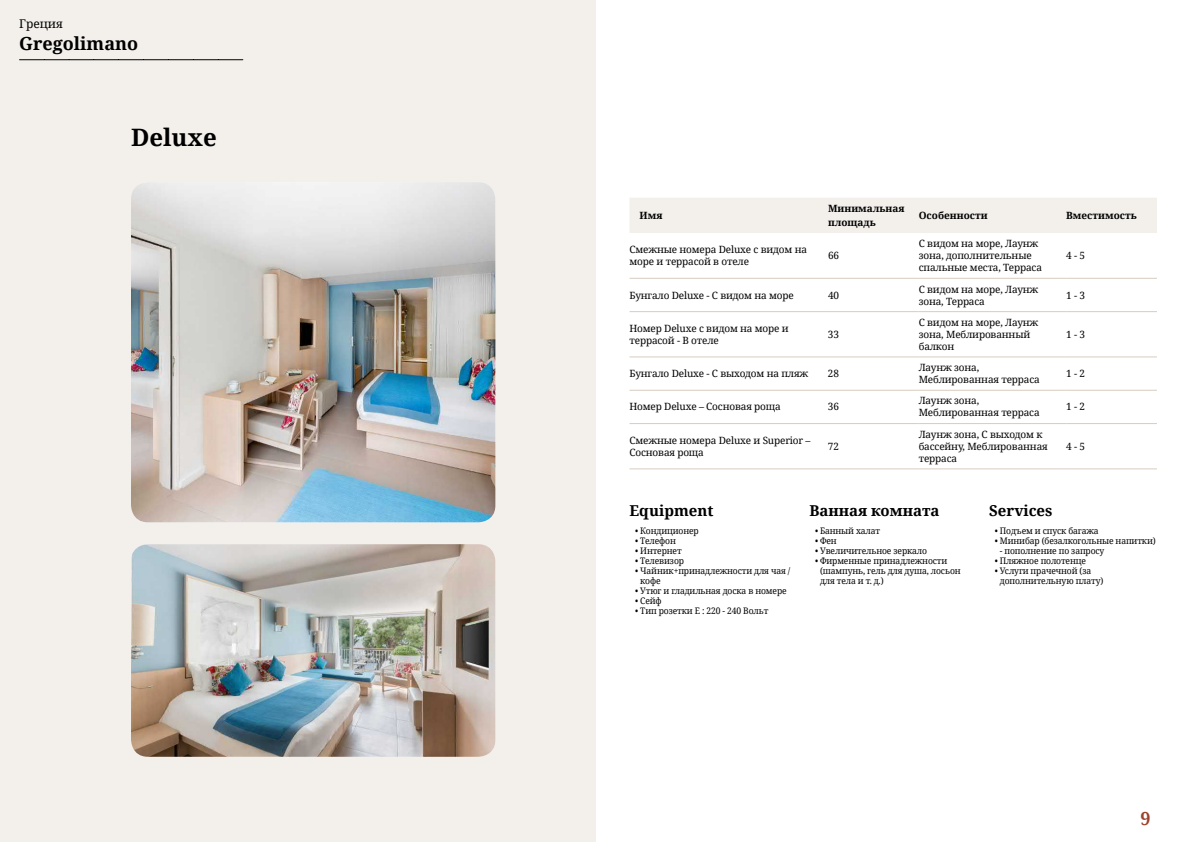
<style>
.page{position:relative;width:1191px;height:842px;background:#fff}
.page>*{position:absolute;margin:0;border:0;box-sizing:border-box;transform-origin:0 0}
.t1{font:700 24px "Noto Serif";color:#000}
.t2{font:700 18px "Noto Serif";color:#000}
.t3{font:700 18px "Noto Serif";color:#9d432c}
.t4{font:700 15px "Noto Serif";color:#000}
.t5{font:12px "Noto Serif";color:#000}
.t6{font:10px/12px "Noto Serif";letter-spacing:-.015em;color:#000}
.t7{font:700 10px/14px "Noto Serif";color:#000}
.t8{font:9px/10px "Noto Serif";letter-spacing:-.015em;color:#000;scale:.95 1}
</style>
<div class="page">
<div style="left:0;top:0;width:595px;height:842px;background:#f3f0ec"></div>
<img style="left:131px;top:182px;width:364px;height:340px">
<img style="left:131px;top:544px;width:364px;height:213px">
<svg style="left:20px;top:59px;width:223px;height:1px"></svg>
<div style="left:630px;top:198px;width:527px;height:35px;background:#f3f0ec"></div>
<hr style="left:629px;top:278px;width:199px;height:1px;background:#d7cdc1">
<hr style="left:828px;top:278px;width:90px;height:1px;background:#d7cdc1">
<hr style="left:918px;top:278px;width:148px;height:1px;background:#d7cdc1">
<hr style="left:1066px;top:278px;width:91px;height:1px;background:#d7cdc1">
<hr style="left:629px;top:311px;width:199px;height:1px;background:#d7cdc1">
<hr style="left:828px;top:311px;width:90px;height:1px;background:#d7cdc1">
<hr style="left:918px;top:311px;width:148px;height:1px;background:#d7cdc1">
<hr style="left:1066px;top:311px;width:91px;height:1px;background:#d7cdc1">
<hr style="left:629px;top:356px;width:199px;height:1px;background:#d7cdc1">
<hr style="left:828px;top:356px;width:90px;height:1px;background:#d7cdc1">
<hr style="left:918px;top:356px;width:148px;height:1px;background:#d7cdc1">
<hr style="left:1066px;top:356px;width:91px;height:1px;background:#d7cdc1">
<hr style="left:629px;top:390px;width:199px;height:1px;background:#d7cdc1">
<hr style="left:828px;top:390px;width:90px;height:1px;background:#d7cdc1">
<hr style="left:918px;top:390px;width:148px;height:1px;background:#d7cdc1">
<hr style="left:1066px;top:390px;width:91px;height:1px;background:#d7cdc1">
<hr style="left:629px;top:423px;width:199px;height:1px;background:#d7cdc1">
<hr style="left:828px;top:423px;width:90px;height:1px;background:#d7cdc1">
<hr style="left:918px;top:423px;width:148px;height:1px;background:#d7cdc1">
<hr style="left:1066px;top:423px;width:91px;height:1px;background:#d7cdc1">
<hr style="left:629px;top:468px;width:199px;height:1px;background:#d7cdc1">
<hr style="left:828px;top:468px;width:90px;height:1px;background:#d7cdc1">
<hr style="left:918px;top:468px;width:148px;height:1px;background:#d7cdc1">
<hr style="left:1066px;top:468px;width:91px;height:1px;background:#d7cdc1">
<p class="t5" style="left:19px;top:16px;width:45px">Греция</p>
<h2 class="t2" style="left:19px;top:31px;width:120px">Gregolimano</h2>
<h1 class="t1" style="left:131px;top:121px;width:87px">Deluxe</h1>
<p class="t7" style="left:639px;top:208px;width:24px">Имя</p>
<p class="t7" style="left:828px;top:201px;width:78px">Минимальная площадь</p>
<p class="t7" style="left:918px;top:208px;width:70px">Особенности</p>
<p class="t7" style="left:1066px;top:208px;width:72px">Вместимость</p>
<p class="t6" style="left:629px;top:243px;width:179px">Смежные номера Deluxe с видом на море и террасой в отеле</p>
<p class="t6" style="left:828px;top:249px;width:13px">66</p>
<p class="t6" style="left:918px;top:237px;width:125px">С видом на море, Лаунж зона, дополнительные спальные места, Терраса</p>
<p class="t6" style="left:1066px;top:249px;width:20px">4 - 5</p>
<p class="t6" style="left:629px;top:289px;width:166px">Бунгало Deluxe - С видом на море</p>
<p class="t6" style="left:828px;top:289px;width:13px">40</p>
<p class="t6" style="left:918px;top:283px;width:121px">С видом на море, Лаунж зона, Терраса</p>
<p class="t6" style="left:1066px;top:289px;width:20px">1 - 3</p>
<p class="t6" style="left:629px;top:322px;width:161px">Номер Deluxe с видом на море и террасой - В отеле</p>
<p class="t6" style="left:828px;top:328px;width:13px">33</p>
<p class="t6" style="left:918px;top:316px;width:121px">С видом на море, Лаунж зона, Меблированный балкон</p>
<p class="t6" style="left:1066px;top:328px;width:20px">1 - 3</p>
<p class="t6" style="left:629px;top:367px;width:180px">Бунгало Deluxe - С выходом на пляж</p>
<p class="t6" style="left:828px;top:367px;width:13px">28</p>
<p class="t6" style="left:918px;top:361px;width:122px">Лаунж зона,<br>Меблированная терраса</p>
<p class="t6" style="left:1066px;top:367px;width:20px">1 - 2</p>
<p class="t6" style="left:629px;top:400px;width:153px">Номер Deluxe – Сосновая роща</p>
<p class="t6" style="left:828px;top:400px;width:13px">36</p>
<p class="t6" style="left:918px;top:394px;width:122px">Лаунж зона,<br>Меблированная терраса</p>
<p class="t6" style="left:1066px;top:400px;width:20px">1 - 2</p>
<p class="t6" style="left:629px;top:434px;width:183px">Смежные номера Deluxe и Superior –<br>Сосновая роща</p>
<p class="t6" style="left:828px;top:440px;width:13px">72</p>
<p class="t6" style="left:918px;top:428px;width:130px">Лаунж зона, С выходом к бассейну, Меблированная терраса</p>
<p class="t6" style="left:1066px;top:440px;width:20px">4 - 5</p>
<h3 class="t4" style="left:629px;top:500px;width:85px">Equipment</h3>
<p class="t8" style="left:635px;top:526px;width:68px">• Кондиционер</p>
<p class="t8" style="left:635px;top:536px;width:44px">• Телефон</p>
<p class="t8" style="left:635px;top:546px;width:50px">• Интернет</p>
<p class="t8" style="left:635px;top:556px;width:53px">• Телевизор</p>
<p class="t8" style="left:640px;top:566px;width:159px;text-indent:-5px">• Чайник+принадлежности для чая / кофе</p>
<p class="t8" style="left:635px;top:586px;width:161px">• Утюг и гладильная доска в номере</p>
<p class="t8" style="left:635px;top:596px;width:29px">• Сейф</p>
<p class="t8" style="left:635px;top:606px;width:142px">• Тип розетки E : 220 - 240 Вольт</p>
<h3 class="t4" style="left:809px;top:500px;width:132px">Ванная комната</h3>
<p class="t8" style="left:815px;top:526px;width:70px">• Банный халат</p>
<p class="t8" style="left:815px;top:536px;width:24px">• Фен</p>
<p class="t8" style="left:815px;top:546px;width:119px">• Увеличительное зеркало</p>
<p class="t8" style="left:820px;top:556px;width:149px;text-indent:-5px">• Фирменные принадлежности (шампунь, гель для душа, лосьон для тела и т. д.)</p>
<h3 class="t4" style="left:989px;top:500px;width:65px">Services</h3>
<p class="t8" style="left:994px;top:526px;width:111px">• Подъем и спуск багажа</p>
<p class="t8" style="left:994px;top:536px;width:171px">• Минибар (безалкогольные напитки)</p>
<p class="t8" style="left:1000px;top:546px;width:112px">- пополнение по запросу</p>
<p class="t8" style="left:994px;top:556px;width:98px">• Пляжное полотенце</p>
<p class="t8" style="left:1000px;top:566px;width:110px;text-indent:-5px">• Услуги прачечной (за дополнительную плату)</p>
<h2 class="t3" style="left:1140px;top:806px;width:12px">9</h2>
</div>
